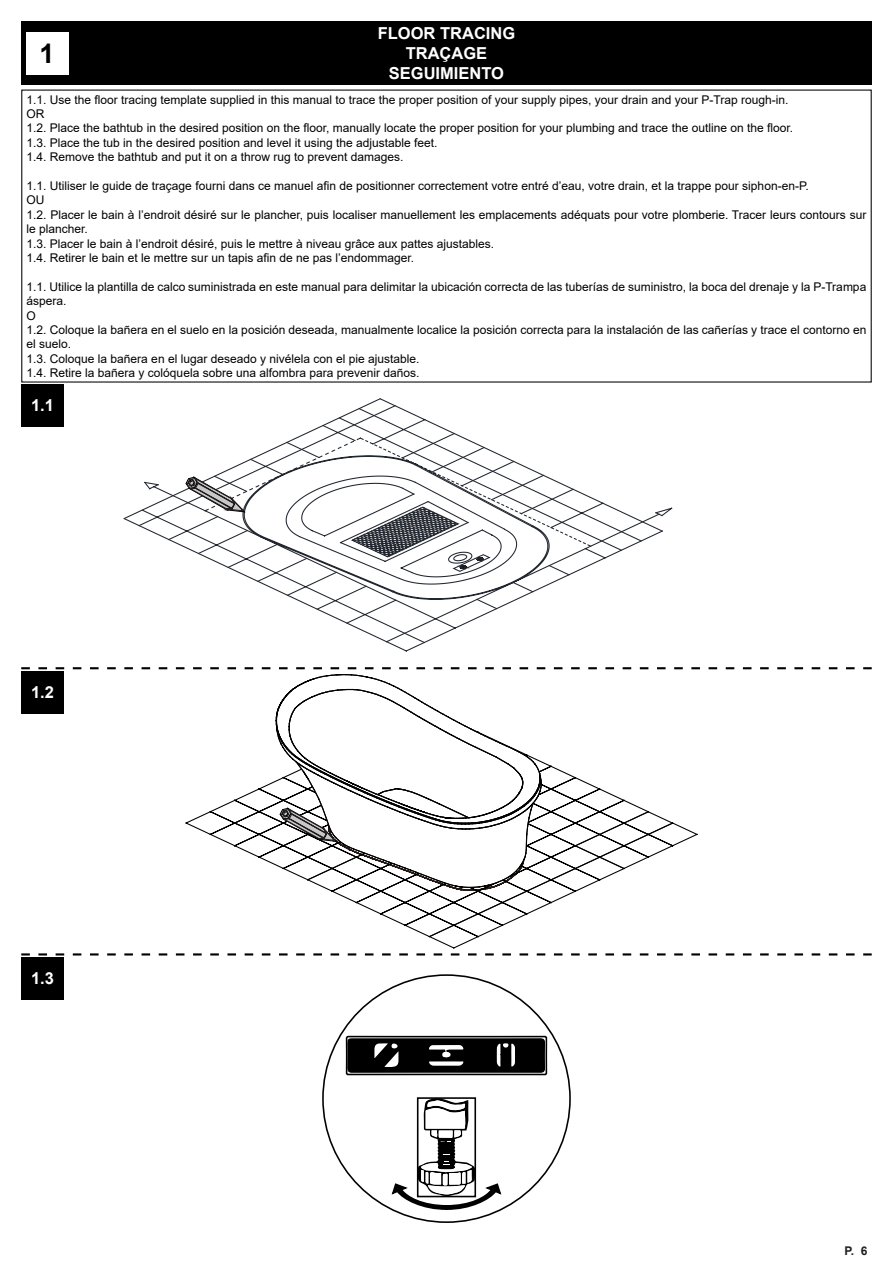
<style>
.page{position:relative;width:893px;height:1263px;background:#fff}
.page>*{position:absolute;margin:0;border:0;box-sizing:border-box;transform-origin:0 0}
.t1{font:700 27px "Arial";color:#000}
.t2{font:700 16.5px "Arial";color:#fff}
.t3{font:12px/14.4px "Arial";color:#000}
.t4{font:700 12px "Arial";color:#231f20}
</style>
<div class="page">
<div style="left:21px;top:21px;width:851px;height:64px;background:#000"></div>
<div style="left:26px;top:32px;width:42px;height:42px;background:#fff"></div>
<svg style="left:345px;top:974px;width:203px;height:249px"></svg>
<svg style="left:347px;top:1038px;width:199px;height:173px"></svg>
<svg style="left:205px;top:433px;width:468px;height:219px"></svg>
<svg style="left:351px;top:506px;width:167px;height:79px"></svg>
<svg style="left:123px;top:398px;width:333px;height:159px"></svg>
<svg style="left:185px;top:476px;width:62px;height:37px"></svg>
<svg style="left:21px;top:667px;width:851px;height:289px"></svg>
<div style="left:21px;top:384px;width:43px;height:43px;background:#000"></div>
<div style="left:21px;top:671px;width:43px;height:42px;background:#000"></div>
<div style="left:21px;top:957px;width:43px;height:42px;background:#000"></div>
<p class="t2" style="left:378px;top:22px;width:139px">FLOOR TRACING</p>
<p class="t2" style="left:406px;top:42px;width:83px">TRAÇAGE</p>
<p class="t2" style="left:389px;top:62px;width:117px">SEGUIMIENTO</p>
<p class="t3" style="left:27px;top:92px;width:763px">1.1. Use the floor tracing template supplied in this manual to trace the proper position of your supply pipes, your drain and your P-Trap rough-in.</p>
<p class="t3" style="left:27px;top:107px;width:19px">OR</p>
<p class="t3" style="left:27px;top:121px;width:768px">1.2. Place the bathtub in the desired position on the floor, manually locate the proper position for your plumbing and trace the outline on the floor.</p>
<p class="t3" style="left:27px;top:135px;width:412px">1.3. Place the tub in the desired position and level it using the adjustable feet.</p>
<p class="t3" style="left:27px;top:150px;width:378px">1.4. Remove the bathtub and put it on a throw rug to prevent damages.</p>
<p class="t3" style="left:27px;top:179px;width:784px">1.1. Utiliser le guide de traçage fourni dans ce manuel afin de positionner correctement votre entré d’eau, votre drain, et la trappe pour siphon-en-P.</p>
<p class="t3" style="left:27px;top:193px;width:19px">OU</p>
<p class="t3" style="left:27px;top:207px;width:841px">1.2. Placer le bain à l’endroit désiré sur le plancher, puis localiser manuellement les emplacements adéquats pour votre plomberie. Tracer leurs contours sur le plancher.</p>
<p class="t3" style="left:27px;top:236px;width:469px">1.3. Placer le bain à l’endroit désiré, puis le mettre à niveau grâce aux pattes ajustables.</p>
<p class="t3" style="left:27px;top:251px;width:389px">1.4. Retirer le bain et le mettre sur un tapis afin de ne pas l’endommager.</p>
<p class="t3" style="left:27px;top:279px;width:841px">1.1. Utilice la plantilla de calco suministrada en este manual para delimitar la ubicación correcta de las tuberías de suministro, la boca del drenaje y la P-Trampa áspera.</p>
<p class="t3" style="left:27px;top:308px;width:11px">O</p>
<p class="t3" style="left:27px;top:323px;width:841px">1.2. Coloque la bañera en el suelo en la posición deseada, manualmente localice la posición correcta para la instalación de las cañerías y trace el contorno en el suelo.</p>
<p class="t3" style="left:27px;top:351px;width:394px">1.3. Coloque la bañera en el lugar deseado y nivélela con el pie ajustable.</p>
<p class="t3" style="left:27px;top:366px;width:394px">1.4. Retire la bañera y colóquela sobre una alfombra para prevenir daños.</p>
<p class="t1" style="left:40px;top:34px;width:17px">1</p>
<p class="t2" style="left:31px;top:394px;width:24px">1.1</p>
<p class="t2" style="left:31px;top:681px;width:24px">1.2</p>
<p class="t2" style="left:31px;top:967px;width:24px">1.3</p>
<p class="t4" style="left:844px;top:1242px;width:25px">P. 6</p>
</div>
